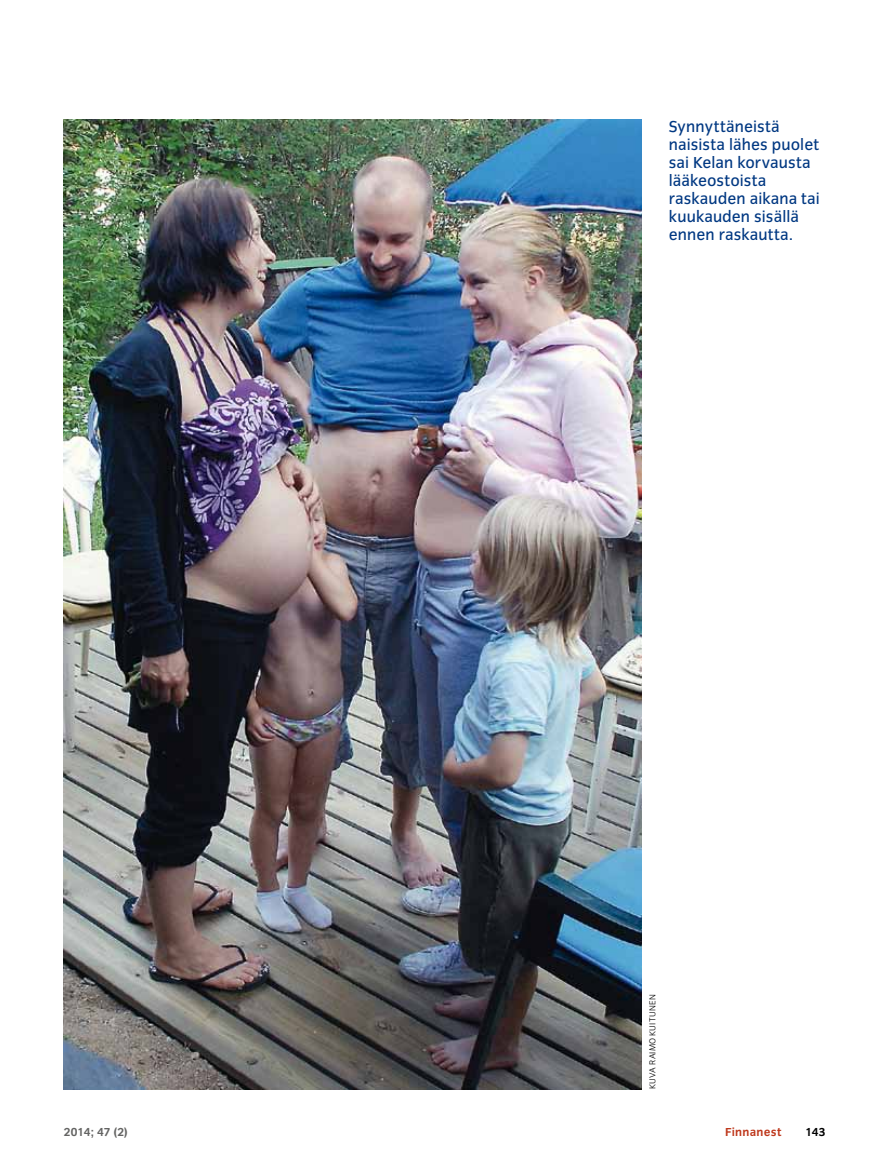
<style>
.page{position:relative;width:885px;height:1174px;background:#fff}
.page>*{position:absolute;margin:0;border:0;box-sizing:border-box;transform-origin:0 0}
.t1{font:16.5px/18px "Congress Sans";letter-spacing:.005em;color:#003882}
.t2{font:700 12px "Congress Sans";color:#646463}
.t3{font:700 12px "Congress Sans";color:#be381c}
.t4{font:700 12px "Congress Sans";color:#000}
.t5{font:300 9px "Congress Sans";color:#000}
</style>
<div class="page">
<img style="left:64px;top:119px;width:577px;height:970px">
<p class="t1" style="left:668px;top:117px;width:152px">Synnyttäneistä naisista lähes puolet sai Kelan korvausta lääkeostoista raskauden aikana tai kuukauden sisällä ennen raskautta.</p>
<p class="t5" style="left:647px;top:1089px;width:94px;rotate:-90deg">Kuva Raimo Kuitunen</p>
<p class="t2" style="left:64px;top:1125px;width:65px">2014; 47 (2)</p>
<p class="t3" style="left:725px;top:1125px;width:58px">Finnanest</p>
<p class="t4" style="left:805px;top:1125px;width:21px">143</p>
</div>
